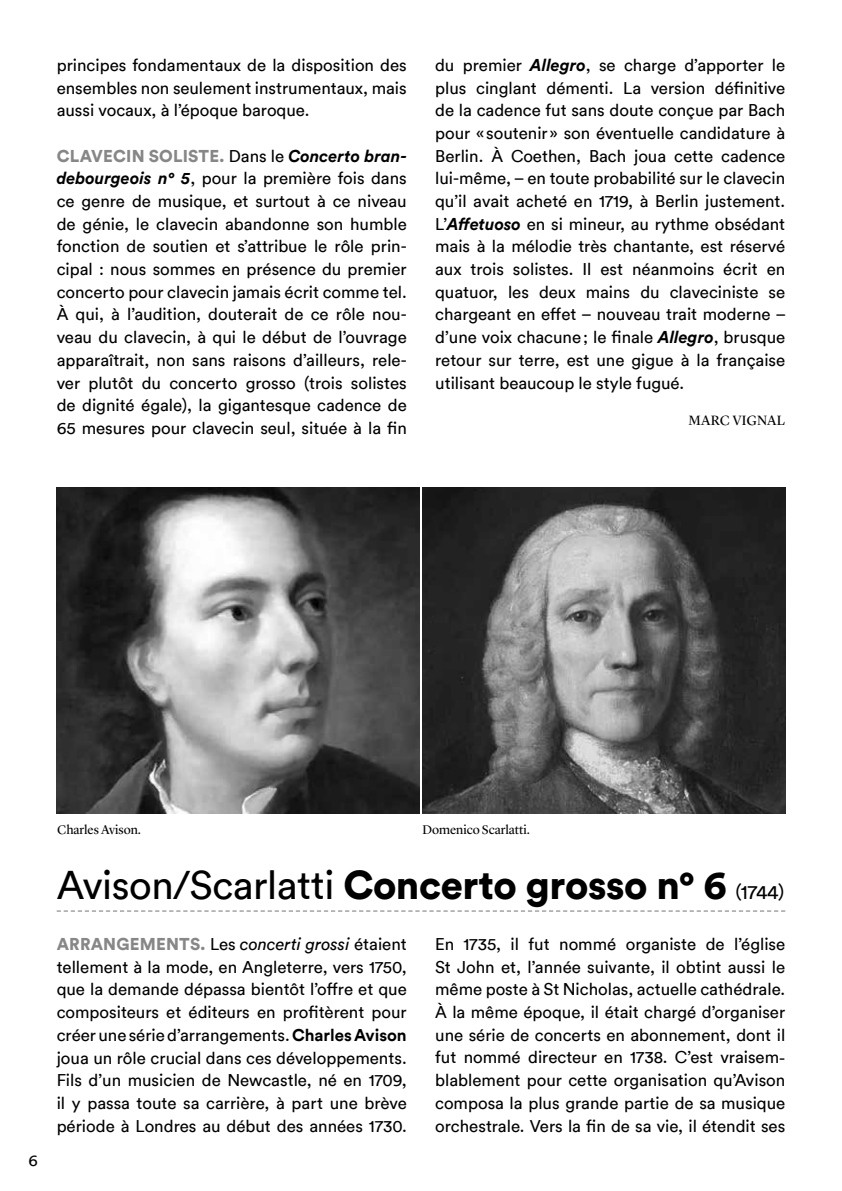
<style>
.page{position:relative;width:842px;height:1191px;background:#fff}
.page>*{position:absolute;margin:0;border:0;box-sizing:border-box;transform-origin:0 0}
.t1{font:900 40px "Circular Std";letter-spacing:-.01em;color:#000}
.t2{font:17px/22.6px "Circular";color:#000;text-align:justify}
.t3{font:900 17px "Circular Std";letter-spacing:.01em;color:#878787}
.t4{font:16px "Circular";color:#000}
.t5{font:14px "Lyon Display";letter-spacing:.02em;color:#000}
.t6{font:13px "Lyon Display";color:#000}
.s1{font-family:"Circular";font-weight:400;color:#000}
.s2{font-weight:700;font-style:italic;color:#000}
.s3{font-family:"Circular Std";font-weight:700;font-style:italic}
.s4{font-family:"Circular";font-weight:400}
.s5{font-family:"Circular";font-weight:400;font-size:20px}
.s6{font-family:"Circular Std";font-weight:900;color:#878787}
.s7{font-style:italic}
.s8{font-weight:700}
</style>
<div class="page">
<svg style="left:57px;top:910px;width:728px;height:1px"></svg>
<img style="left:57px;top:488px;width:363px;height:326px">
<img style="left:422px;top:488px;width:363px;height:326px">
<p class="t2" style="left:57px;top:53px;width:352px">principes fondamentaux de la disposition des ensembles non seulement instrumentaux, mais aussi vocaux, à l’époque baroque.</p>
<p class="t3" style="left:57px;top:144px;width:351px">CLAVECIN SOLISTE. <span class="s1">Dans le</span> <span class="s2">Concerto bran-</span></p>
<p class="t2" style="left:57px;top:166px;width:352px"><span class="s3">debourgeois n° 5</span>, pour la première fois dans ce genre de musique, et surtout à ce niveau de génie, le clavecin abandonne son humble fonction de soutien et s’attribue le rôle prin&shy;cipal : nous sommes en présence du premier concerto pour clavecin jamais écrit comme tel.<br>À qui, à l’audition, douterait de ce rôle nou&shy;veau du clavecin, à qui le début de l’ouvrage apparaîtrait, non sans raisons d’ailleurs, rele&shy;ver plutôt du concerto grosso (trois solistes de dignité égale), la gigantesque cadence de 65 mesures pour clavecin seul, située à la fin</p>
<p class="t2" style="left:435px;top:53px;width:352px">du premier <span class="s3">Allegro</span>, se charge d’apporter le plus cinglant démenti. La version définitive de la cadence fut sans doute conçue par Bach pour « soutenir » son éventuelle candidature à Berlin. À Coethen, Bach joua cette cadence lui-même, – en toute probabilité sur le clavecin qu’il avait acheté en 1719, à Berlin justement.<br>L’<span class="s3">Affetuoso</span> en si mineur, au rythme obsédant mais à la mélodie très chantante, est réservé aux trois solistes. Il est néanmoins écrit en quatuor, les deux mains du claveciniste se chargeant en effet – nouveau trait moderne – d’une voix chacune; le finale <span class="s3">Allegro</span>, brusque retour sur terre, est une gigue à la française utilisant beaucoup le style fugué.</p>
<p class="t5" style="left:688px;top:410px;width:98px">MARC VIGNAL</p>
<p class="t4" style="left:28px;top:1149px;width:11px">6</p>
<p class="t6" style="left:57px;top:819px;width:85px">Charles Avison.</p>
<p class="t6" style="left:422px;top:819px;width:109px">Domenico Scarlatti.</p>
<h1 class="t1" style="left:57px;top:858px;width:729px"><span class="s4">Avison/Scarlatti</span> Concerto grosso n° 6 <span class="s5">(1744)</span></h1>
<p class="t2" style="left:57px;top:932px;width:352px"><span class="s6">ARRANGEMENTS.</span> Les <span class="s7">concerti grossi</span> étaient tellement à la mode, en Angleterre, vers 1750, que la demande dépassa bientôt l’offre et que compositeurs et éditeurs en profitèrent pour créer une série d’arrangements. <span class="s8">Charles Avison </span>joua un rôle crucial dans ces développements.<br>Fils d’un musicien de Newcastle, né en 1709, il y passa toute sa carrière, à part une brève période à Londres au début des années 1730.</p>
<p class="t2" style="left:435px;top:932px;width:352px">En 1735, il fut nommé organiste de l’église St John et, l’année suivante, il obtint aussi le même poste à St Nicholas, actuelle cathédrale.<br>À la même époque, il était chargé d’organiser une série de concerts en abonnement, dont il fut nommé directeur en 1738. C’est vraisem&shy;blablement pour cette organisation qu’Avison composa la plus grande partie de sa musique orchestrale. Vers la fin de sa vie, il étendit ses</p>
</div>
